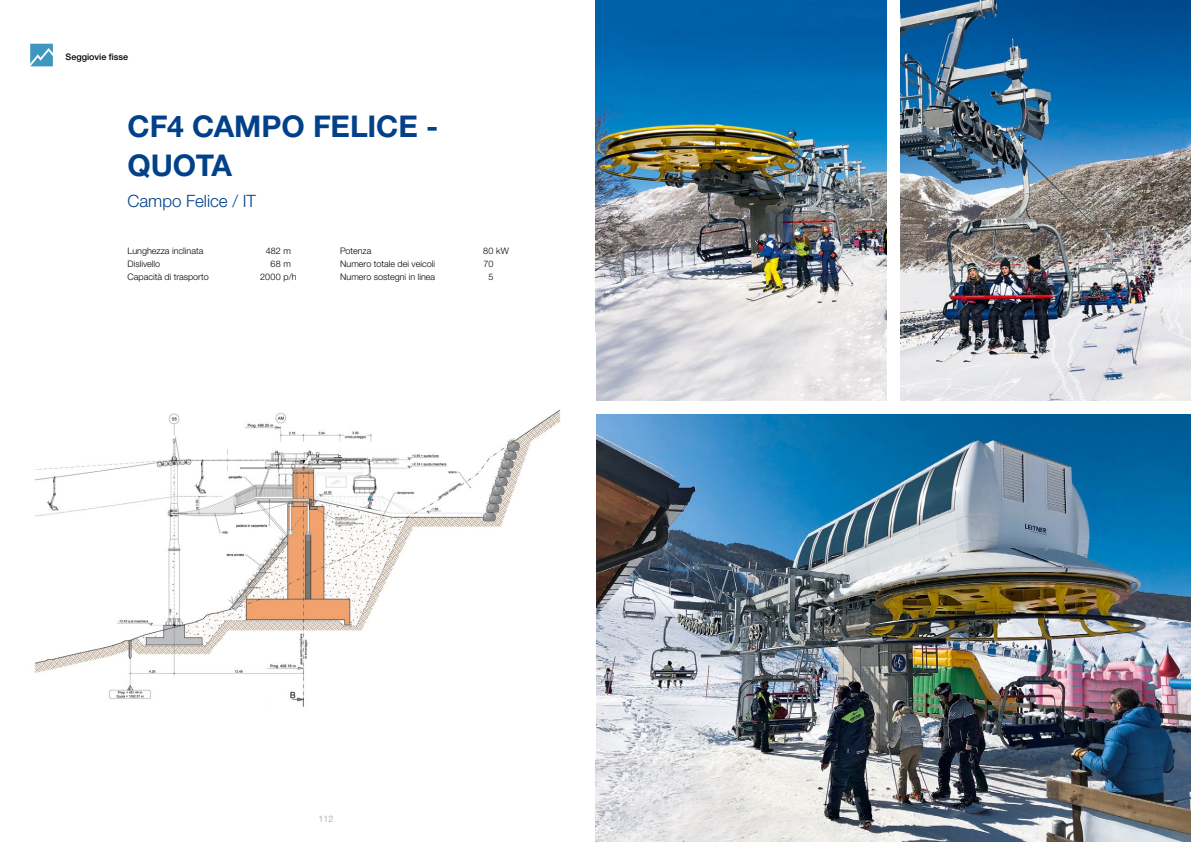
<style>
.page{position:relative;width:1191px;height:842px;background:#fff}
.page>*{position:absolute;margin:0;border:0;box-sizing:border-box;transform-origin:0 0}
.t1{font:700 30px/39px "Helvetica Neue LTW1 G";letter-spacing:-.005em;color:#024189}
.t2{font:300 17px "Helvetica Neue LTW1 G";letter-spacing:-.005em;color:#024189}
.t3{font:300 9px/13px "Helvetica Neue LTW1 G";color:#000}
.t4{font:500 9px "Helvetica Neue LTW1 G";color:#000}
.t5{font:9px "Helvetica Neue LTW1 G";color:#b3b2b2}
</style>
<div class="page">
<svg style="left:30px;top:44px;width:23px;height:22px"></svg>
<img style="left:595px;top:415px;width:596px;height:427px">
<img style="left:595px;top:0;width:291px;height:401px">
<img style="left:900px;top:0;width:291px;height:401px">
<img style="left:34px;top:409px;width:527px;height:298px">
<p class="t4" style="left:66px;top:51px;width:64px">Seggiovie fisse</p>
<h1 class="t1" style="left:128px;top:106px;width:312px">CF4 CAMPO FELICE -<br>QUOTA</h1>
<h2 class="t2" style="left:128px;top:190px;width:130px">Campo Felice / IT</h2>
<p class="t3" style="left:128px;top:244px;width:83px">Lunghezza inclinata<br>Dislivello<br>Capacità di trasporto</p>
<p class="t3" style="left:260px;top:244px;width:38px;text-align:center">482 m<br>68m<br>2000 p/h</p>
<p class="t3" style="left:483px;top:244px;width:27px">80 kW</p>
<p class="t3" style="left:340px;top:244px;width:96px">Potenza<br>Numero totale dei veicoli<br>Numero sostegni in linea</p>
<p class="t3" style="left:483px;top:257px;width:11px;text-align:center">70<br>5</p>
<p class="t5" style="left:318px;top:813px;width:17px">112</p>
</div>
